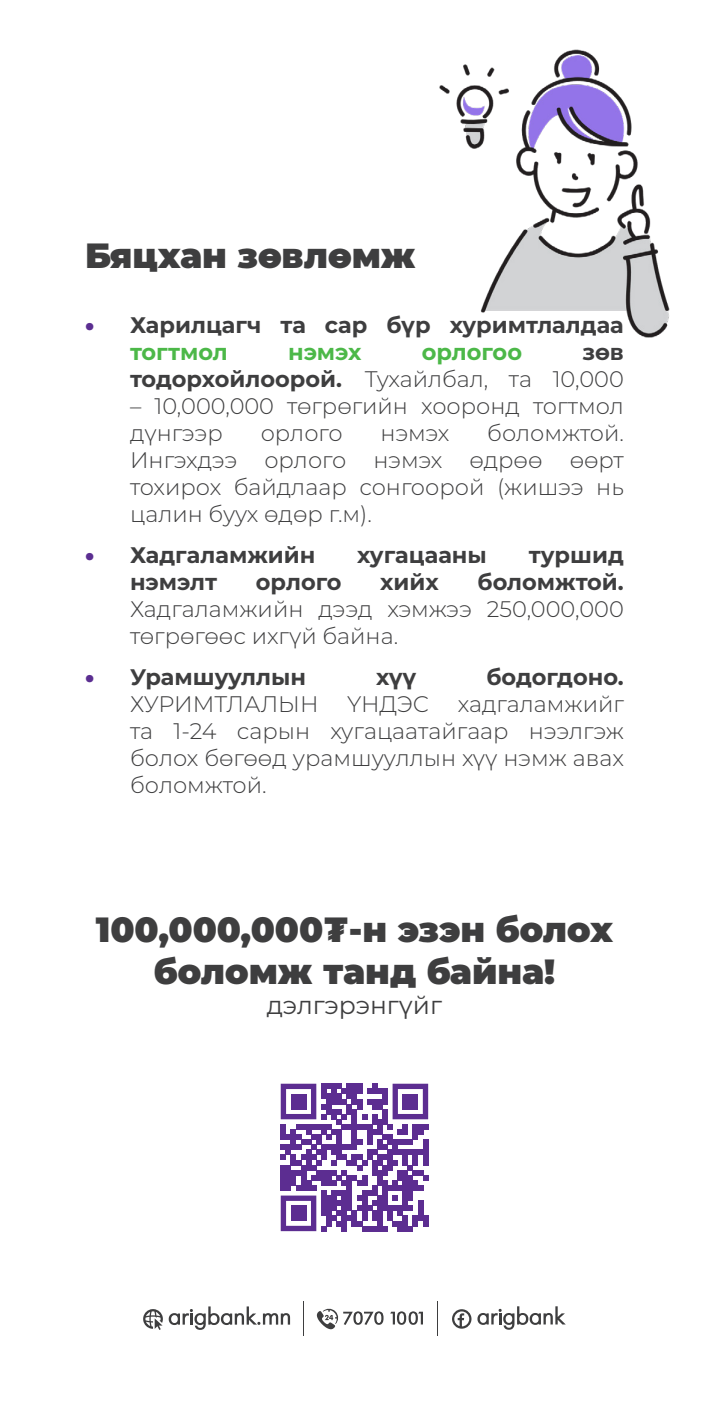
<style>
.page{position:relative;width:709px;height:1418px;background:#fff}
.page>*{position:absolute;margin:0;border:0;box-sizing:border-box;transform-origin:0 0}
.t1{font:900 35px/42px "Montserrat";color:#3e3e3f;text-align:center}
.t2{font:25px "Montserrat";color:#3e3e3f}
.t3{font:300 22.5px/27px "Montserrat";color:#3e3e3f;text-align:justify}
.t4{font:700 22.5px/27px "Montserrat";color:#3e3e3f}
.t5{font:700 22.5px "Montserrat";letter-spacing:-.005em;color:#4cb848}
.s1{font-weight:900;color:#5b2e91}
.s2{color:#4cb848}
.s3{font-weight:300}
.s4{font-weight:700}
</style>
<div class="page">
<svg style="left:317px;top:1308px;width:66px;height:21px"></svg>
<svg style="left:390px;top:1311px;width:33px;height:13px"></svg>
<svg style="left:143px;top:1309px;width:20px;height:20px"></svg>
<svg style="left:169px;top:1306px;width:121px;height:23px"></svg>
<svg style="left:452px;top:1309px;width:19px;height:19px"></svg>
<svg style="left:477px;top:1306px;width:89px;height:23px"></svg>
<hr style="left:303px;top:1301px;width:1px;height:35px;background:#3e3e3f">
<hr style="left:437px;top:1301px;width:1px;height:35px;background:#3e3e3f">
<img style="left:439px;top:49px;width:231px;height:289px">
<svg style="left:281px;top:1083px;width:147px;height:148px"></svg>
<div style="left:291px;top:1093px;width:15px;height:16px;background:#5c2d91"></div>
<div style="left:403px;top:1093px;width:15px;height:16px;background:#5c2d91"></div>
<div style="left:291px;top:1205px;width:15px;height:15px;background:#5c2d91"></div>
<p class="t1" style="left:85px;top:232px;width:332px">Бяцхан зөвлөмж</p>
<p class="t4" style="left:130px;top:310px;width:495px;text-indent:-45px"><span class="s1">•</span> Харилцагч та сар бүр хуримтлалдаа <span class="s2">тогтмол</span></p>
<p class="t4" style="left:130px;top:337px;width:495px;text-align:right">зөв<br>тодорхойлоорой. <span class="s3">Тухайлбал, та 10,000</span></p>
<p class="t3" style="left:130px;top:391px;width:495px">– 10,000,000 төгрөгийн хооронд тогтмол дүнгээр</p>
<p class="t5" style="left:288px;top:335px;width:75px">нэмэх</p>
<p class="t5" style="left:422px;top:335px;width:102px">орлогоо</p>
<p class="t3" style="left:130px;top:418px;width:495px;text-indent:357px">боломжтой.<br>Ингэхдээ орлого нэмэх өдрөө өөрт тохирох байдлаар сонгоорой (жишээ нь цалин буух өдөр г.м).</p>
<p class="t4" style="left:85px;top:540px;width:232px"><span class="s1">•</span> Хадгаламжийн</p>
<p class="t4" style="left:357px;top:540px;width:131px">хугацааны</p>
<p class="t4" style="left:528px;top:540px;width:97px">туршид</p>
<p class="t4" style="left:130px;top:567px;width:89px">нэмэлт</p>
<p class="t4" style="left:256px;top:567px;width:87px">орлого</p>
<p class="t4" style="left:380px;top:567px;width:60px">хийх</p>
<p class="t3" style="left:261px;top:418px;width:83px">орлого</p>
<p class="t3" style="left:380px;top:418px;width:70px">нэмэх</p>
<p class="t3" style="left:130px;top:568px;width:495px;text-indent:347px"><span class="s4">боломжтой.<br></span>Хадгаламжийн дээд хэмжээ 250,000,000 төгрөгөөс ихгүй байна.</p>
<p class="t4" style="left:85px;top:662px;width:223px"><span class="s1">•</span> Урамшууллын</p>
<p class="t4" style="left:376px;top:662px;width:42px">хүү</p>
<p class="t4" style="left:486px;top:662px;width:139px">бодогдоно.</p>
<p class="t3" style="left:130px;top:690px;width:190px">ХУРИМТЛАЛЫН</p>
<p class="t3" style="left:347px;top:690px;width:83px">ҮНДЭС</p>
<p class="t3" style="left:130px;top:690px;width:495px;text-indent:328px">хадгаламжийг та 1-24 сарын хугацаатайгаар нээлгэж болох бөгөөд урамшууллын хүү нэмж авах боломжтой.</p>
<p class="t1" style="left:96px;top:905px;width:519px">100,000,000₮-н эзэн болох боломж танд байна!</p>
<p class="t2" style="left:267px;top:987px;width:176px">дэлгэрэнгүйг</p>
</div>
